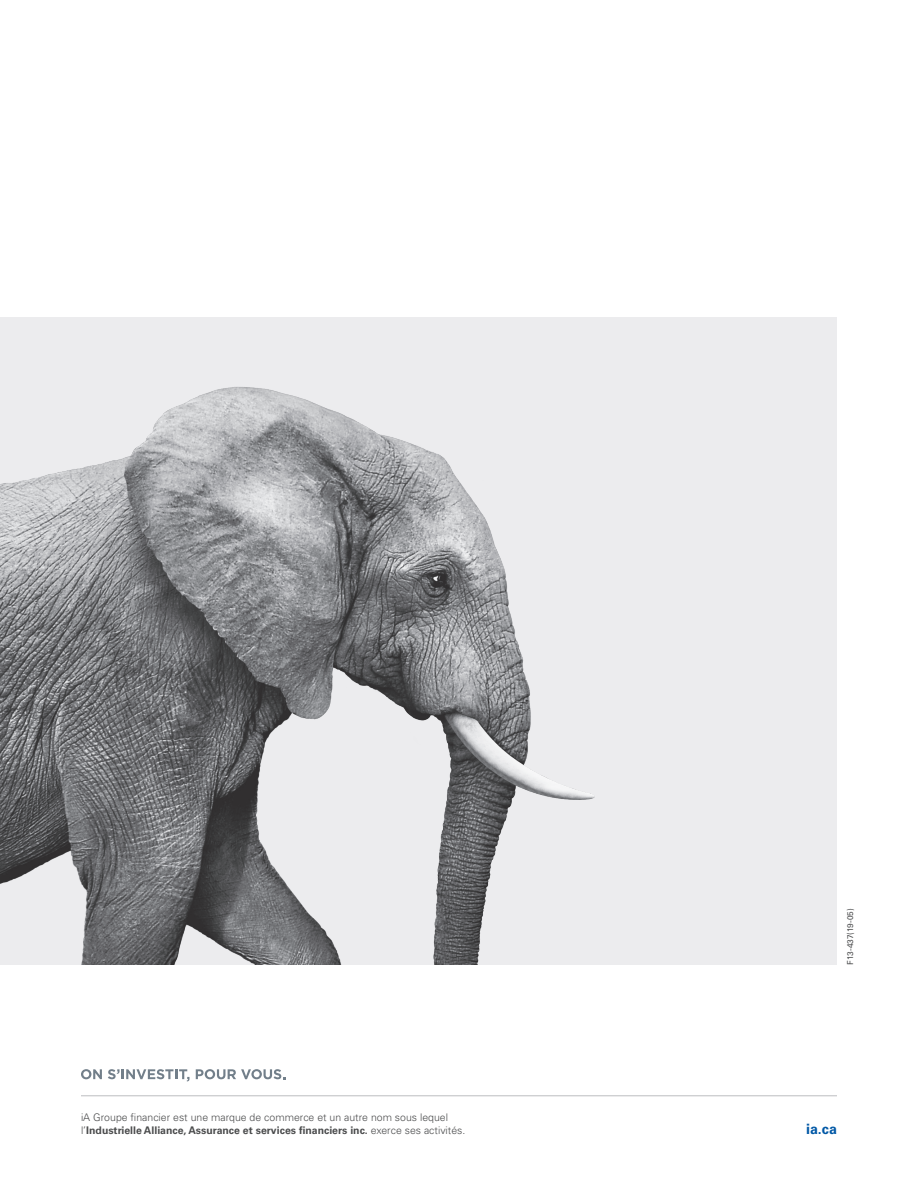
<style>
.page{position:relative;width:918px;height:1188px;background:#fff}
.page>*{position:absolute;margin:0;border:0;box-sizing:border-box;transform-origin:0 0}
.t1{font:700 14.25px "Univers";color:#0158a6}
.t2{font:300 10.5px/12.8px "Univers";color:#4b4c4d}
.t3{font:8.25px "Univers";color:#4b4c4d}
.s1{font-weight:700}
</style>
<div class="page">
<svg style="left:81px;top:1069px;width:21px;height:10px"></svg>
<svg style="left:108px;top:1069px;width:81px;height:12px"></svg>
<svg style="left:196px;top:1069px;width:89px;height:10px"></svg>
<hr style="left:81px;top:1095px;width:756px;height:1px;background:#bcbdc0">
<img style="left:0;top:317px;width:837px;height:648px">
<p class="t3" style="left:845px;top:965px;width:58px;rotate:-90deg">F13-437(19-05)</p>
<p class="t2" style="left:81px;top:1111px;width:386px">iA Groupe financier est une marque de commerce et un autre nom sous lequel l’<span class="s1">Industrielle Alliance, Assurance et services financiers inc.</span> exerce ses activités.</p>
<h1 class="t1" style="left:806px;top:1121px;width:32px">ia.ca</h1>
</div>
